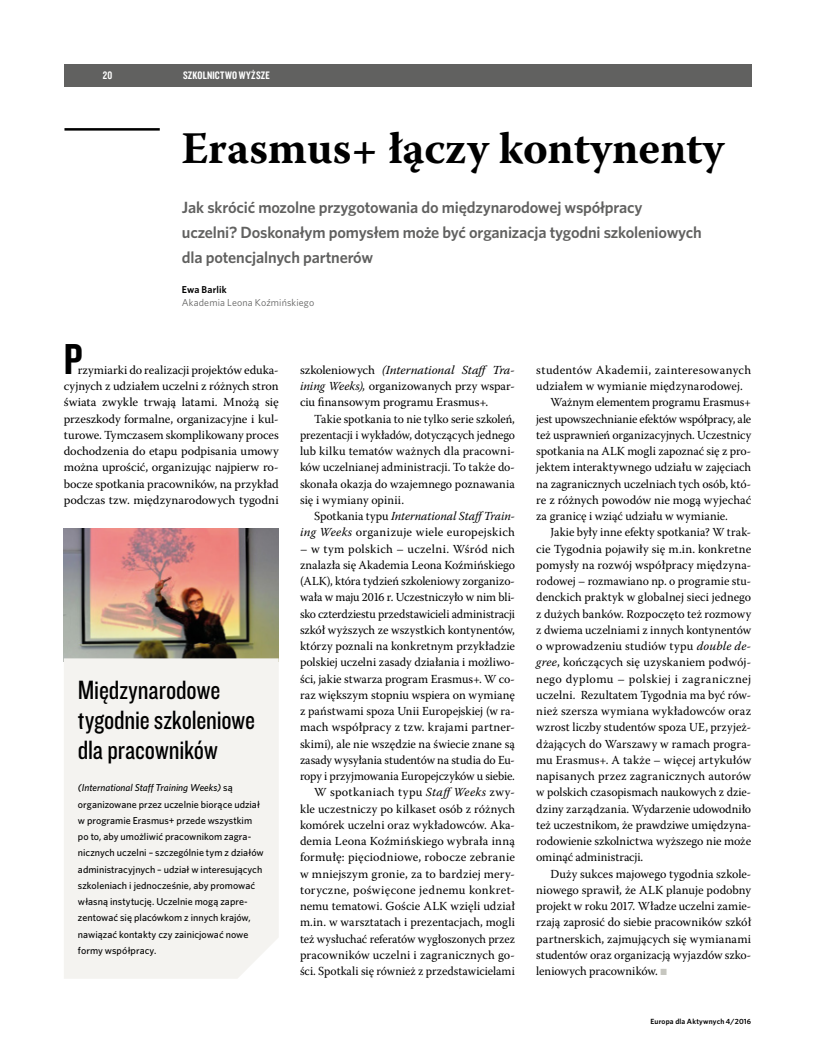
<style>
.page{position:relative;width:815px;height:1063px;background:#fff}
.page>*{position:absolute;margin:0;border:0;box-sizing:border-box;transform-origin:0 0}
.t1{font:700 45px "Warnock Pro";letter-spacing:-.005em;color:#000}
.t2{font:45px "Knockout 49 Liteweight";color:#000}
.t3{font:27.5px/30px "Knockout 29 Junior Ltweight";letter-spacing:-.005em;color:#000}
.t4{font:600 16.25px/25px "Whitney";letter-spacing:-.01em;color:#616160}
.t5{font:12.25px/16.2px "Warnock Pro";color:#000;text-align:justify}
.t6{font:12.25px/16.2px "Warnock Pro";color:#000;text-align:justify;scale:.96 1}
.t7{font:12.25px/16.2px "Warnock Pro";letter-spacing:.02em;color:#000;text-align:right}
.t8{font:12.25px "Warnock Pro";letter-spacing:.025em;color:#000}
.t9{font:12.25px "Warnock Pro";letter-spacing:.035em;color:#000}
.t10{font:11.25px "Knockout 49 Liteweight";letter-spacing:.015em;color:#fff}
.t11{font:500 10px/16.2px "Whitney";letter-spacing:.005em;color:#000}
.t12{font:10px "Whitney";letter-spacing:.015em;color:#616160}
.t13{font:600 10px "Whitney";letter-spacing:.01em;color:#000}
.t14{font:600 7.5px "Whitney";letter-spacing:.025em;color:#000}
.s1{font-style:italic}
.s2{font-family:"Knockout 26 Junior Flywght";font-size:13.12px;color:#c6c6bf}
</style>
<div class="page">
<div style="left:64px;top:64px;width:687px;height:23px;background:#616160"></div>
<hr style="left:64px;top:128px;width:96px;height:3px;background:#000">
<img style="left:64px;top:529px;width:215px;height:129px">
<div style="left:64px;top:658px;width:215px;height:321px;background:#f4f3f0"></div>
<p class="t10" style="left:103px;top:68px;width:11px">20</p>
<p class="t10" style="left:183px;top:68px;width:88px">SZKOLNICTWO WYŻSZE</p>
<h1 class="t1" style="left:181px;top:121px;width:545px">Erasmus+ łączy kontynenty</h1>
<h3 class="t4" style="left:182px;top:195px;width:521px">Jak skrócić mozolne przygotowania do międzynarodowej współpracy uczelni? Doskonałym pomysłem może być organizacja tygodni szkoleniowych dla potencjalnych partnerów</h3>
<p class="t13" style="left:182px;top:283px;width:46px">Ewa Barlik</p>
<p class="t12" style="left:182px;top:296px;width:134px">Akademia Leona Koźmińskiego</p>
<h1 class="t2" style="left:64px;top:330px;width:20px">P</h1>
<p class="t5" style="left:64px;top:361px;width:216px;text-indent:14px">rzymiarki do realizacji projektów eduka&shy;cyjnych z udziałem uczelni z różnych stron świata zwykle trwają latami. Mnożą się przeszkody formalne, organizacyjne i kul&shy;turowe. Tymczasem skomplikowany proces dochodzenia do etapu podpisania umowy można uprościć, organizując najpierw ro&shy;bocze spotkania pracowników, na przykład podczas tzw. międzynarodowych tygodni</p>
<h2 class="t3" style="left:78px;top:674px;width:179px">Międzynarodowe tygodnie szkoleniowe dla pracowników</h2>
<p class="t11" style="left:78px;top:779px;width:187px"><span class="s1">(International Staff Training Weeks)</span> są organizowane przez uczelnie biorące udział w programie Erasmus+ przede wszystkim po to, aby umożliwić pracownikom zagra&shy;nicznych uczelni – szczególnie tym z działów administracyjnych – udział w interesujących szkoleniach i jednocześnie, aby promować własną instytucję. Uczelnie mogą zapre&shy;zentować się placówkom z innych krajów, nawiązać kontakty czy zainicjować nowe formy współpracy.</p>
<p class="t5" style="left:300px;top:361px;width:216px">szkoleniowych <span class="s1">(International Staff Tra&shy;ining Weeks),</span> organizowanych przy wspar&shy;ciu finansowym programu Erasmus+.</p>
<p class="t6" style="left:300px;top:410px;width:225px;text-indent:14px">Takie spotkania to nie tylko serie szkoleń, prezentacji i wykładów, dotyczących jednego lub kilku tematów ważnych dla pracowni&shy;ków uczelnianej administracji. To także do&shy;skonała okazja do wzajemnego poznawania się i wymiany opinii.</p>
<p class="t7" style="left:300px;top:508px;width:216px">Spotkania typu <span class="s1">International StaffTrain&shy;ing Weeks</span> organizuje wiele europejskich</p>
<p class="t5" style="left:300px;top:540px;width:216px;text-align:right">– w tym polskich – uczelni. Wśród nich znalazła się Akademia Leona Koźmińskiego (ALK), która tydzień szkoleniowy zorganizo&shy;wała w maju 2016 r. Uczestniczyło w nim bli&shy;sko czterdziestu przedstawicieli administracji szkół wyższych ze wszystkich kontynentów, którzy poznali na konkretnym przykładzie polskiej uczelni zasady działania i możliwo&shy;ści, jakie stwarza program Erasmus+. W co&shy;raz większym stopniu wspiera on wymianę z państwami spoza Unii Europejskiej (w ra&shy;mach współpracy z tzw. krajami partner&shy;skimi), ale nie wszędzie na świecie znane są zasady wysyłania studentów na studia do Eu&shy;ropy i przyjmowania Europejczyków u siebie.<br>W spotkaniach typu <span class="s1">StaffWeeks</span> zwy&shy;kle uczestniczy po kilkaset osób z różnych komórek uczelni oraz wykładowców. Aka&shy;demia Leona Koźmińskiego wybrała inną formułę: pięciodniowe, robocze zebranie w mniejszym gronie, za to bardziej mery&shy;toryczne, poświęcone jednemu konkret&shy;nemu tematowi. Goście ALK wzięli udział m.in. w warsztatach i prezentacjach, mogli też wysłuchać referatów wygłoszonych przez pracowników uczelni i zagranicznych go&shy;ści. Spotkali się również z przedstawicielami</p>
<p class="t8" style="left:536px;top:362px;width:216px">studentów Akademii, zainteresowanych</p>
<p class="t5" style="left:536px;top:378px;width:208px">udziałem w wymianie międzynarodowej.</p>
<p class="t5" style="left:550px;top:394px;width:202px">Ważnym elementem programu Erasmus+</p>
<p class="t6" style="left:536px;top:410px;width:225px">jest upowszechnianie efektów współpracy, ale</p>
<p class="t5" style="left:536px;top:426px;width:216px">też usprawnień organizacyjnych. Uczestnicy</p>
<p class="t5" style="left:536px;top:443px;width:216px">spotkania na ALK mogli zapoznać się z pro-</p>
<p class="t5" style="left:536px;top:459px;width:216px">jektem interaktywnego udziału w zajęciach</p>
<p class="t5" style="left:536px;top:475px;width:216px">na zagranicznych uczelniach tych osób, któ-</p>
<p class="t5" style="left:536px;top:491px;width:217px">re z różnych powodów nie mogą wyjechać</p>
<p class="t5" style="left:536px;top:508px;width:193px">za granicę i wziąć udziału w wymianie.</p>
<p class="t5" style="left:550px;top:524px;width:202px">Jakie były inne efekty spotkania? W trak-</p>
<p class="t5" style="left:536px;top:540px;width:216px">cie Tygodnia pojawiły się m.in. konkretne</p>
<p class="t5" style="left:536px;top:556px;width:216px">pomysły na rozwój współpracy międzyna-</p>
<p class="t5" style="left:536px;top:573px;width:216px">rodowej – rozmawiano np. o programie stu-</p>
<p class="t5" style="left:536px;top:589px;width:216px">denckich praktyk w globalnej sieci jednego</p>
<p class="t5" style="left:536px;top:605px;width:216px">z dużych banków. Rozpoczęto też rozmowy</p>
<p class="t5" style="left:536px;top:621px;width:216px">z dwiema uczelniami z innych kontynentów</p>
<p class="t5" style="left:536px;top:638px;width:216px">o wprowadzeniu studiów typu <span class="s1">double de-</span></p>
<p class="t5" style="left:536px;top:654px;width:216px"><span class="s1">gree</span>, kończących się uzyskaniem podwój-</p>
<p class="t9" style="left:536px;top:671px;width:216px">nego dyplomu – polskiej i zagranicznej</p>
<p class="t5" style="left:536px;top:686px;width:216px">uczelni. Rezultatem Tygodnia ma być rów-</p>
<p class="t5" style="left:536px;top:703px;width:216px">nież szersza wymiana wykładowców oraz</p>
<p class="t5" style="left:536px;top:719px;width:216px">wzrost liczby studentów spoza UE, przyjeż-</p>
<p class="t5" style="left:536px;top:735px;width:216px">dżających do Warszawy w ramach progra-</p>
<p class="t5" style="left:536px;top:751px;width:216px">mu Erasmus+. A także – więcej artykułów</p>
<p class="t5" style="left:536px;top:768px;width:216px">napisanych przez zagranicznych autorów</p>
<p class="t6" style="left:536px;top:784px;width:225px">w polskich czasopismach naukowych z dzie-</p>
<p class="t5" style="left:536px;top:800px;width:216px">dziny zarządzania. Wydarzenie udowodniło</p>
<p class="t5" style="left:536px;top:816px;width:216px">też uczestnikom, że prawdziwe umiędzyna-</p>
<p class="t5" style="left:536px;top:833px;width:216px">rodowienie szkolnictwa wyższego nie może</p>
<p class="t5" style="left:536px;top:849px;width:109px">ominąć administracji.</p>
<p class="t5" style="left:550px;top:865px;width:202px">Duży sukces majowego tygodnia szkole-</p>
<p class="t5" style="left:536px;top:881px;width:216px">niowego sprawił, że ALK planuje podobny</p>
<p class="t5" style="left:536px;top:898px;width:216px">projekt w roku 2017. Władze uczelni zamie-</p>
<p class="t5" style="left:536px;top:914px;width:216px">rzają zaprosić do siebie pracowników szkół</p>
<p class="t5" style="left:536px;top:930px;width:216px">partnerskich, zajmujących się wymianami</p>
<p class="t5" style="left:536px;top:946px;width:216px">studentów oraz organizacją wyjazdów szko-</p>
<p class="t5" style="left:536px;top:963px;width:132px">leniowych pracowników. <span class="s2">•</span></p>
<p class="t14" style="left:650px;top:1016px;width:102px">Europa dla Aktywnych 4/2016</p>
</div>
